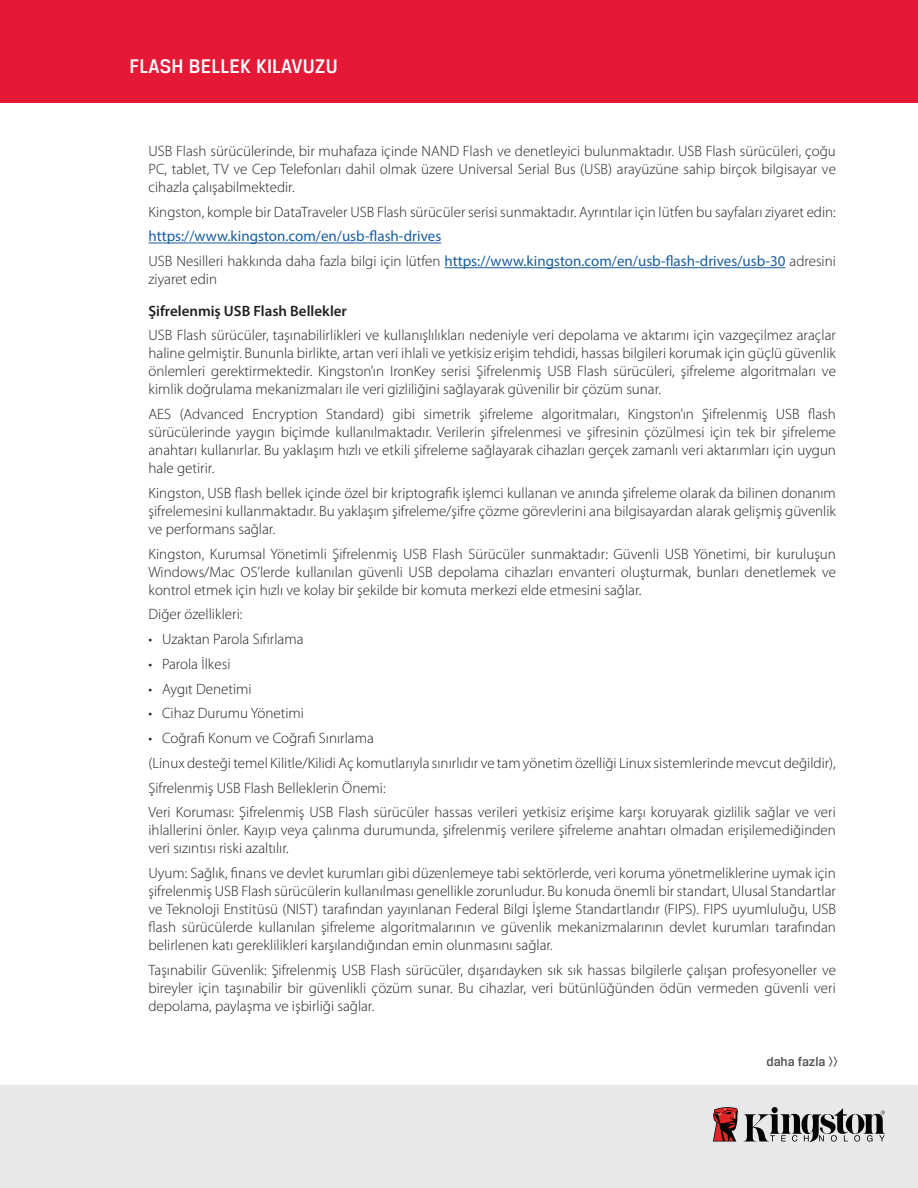
<style>
.page{position:relative;width:918px;height:1188px;background:#fff}
.page>*{position:absolute;margin:0;border:0;box-sizing:border-box;transform-origin:0 0}
.t1{font:500 21px "Breuer Text";letter-spacing:.01em;color:#fff}
.t2{font:300 15px/18px "Myriad Pro";color:#231f20;text-align:justify}
.t3{font:15px/24.8px "Myriad Pro";color:#175d9e}
.t4{font:600 15px "Myriad Pro";color:#231f20}
.t5{font:500 13.5px "Breuer Text";color:#525051}
.s1{font-weight:300;color:#231f20}
</style>
<div class="page">
<div style="left:0;top:0;width:918px;height:103px;background:#e51836"></div>
<div style="left:0;top:1085px;width:918px;height:103px;background:#e6e8ea"></div>
<svg style="left:744px;top:1107px;width:141px;height:35px"></svg>
<svg style="left:713px;top:1107px;width:25px;height:35px"></svg>
<hr style="left:148px;top:243px;width:293px;height:1px;background:#175d9e">
<hr style="left:445px;top:267px;width:340px;height:1px;background:#175d9e">
<h1 class="t1" style="left:130px;top:55px;width:210px">FLASH BELLEK KILAVUZU</h1>
<p class="t2" style="left:148px;top:142px;width:689px">USB Flash sürücülerinde, bir muhafaza içinde NAND Flash ve denetleyici bulunmaktadır. USB Flash sürücüleri, çoğu PC, tablet, TV ve Cep Telefonları dahil olmak üzere Universal Serial Bus (USB) arayüzüne sahip birçok bilgisayar ve cihazla çalışabilmektedir.</p>
<p class="t2" style="left:148px;top:203px;width:689px">Kingston, komple bir DataTraveler USB Flash sürücüler serisi sunmaktadır. Ayrıntılar için lütfen bu sayfaları ziyaret edin:</p>
<p class="t3" style="left:148px;top:224px;width:689px">https://www.kingston.com/en/usb-flash-drives<br><span class="s1">USB Nesilleri hakkında daha fazla bilgi için lütfen</span> https://www.kingston.com/en/usb-flash-drives/usb-30 <span class="s1">adresini</span></p>
<p class="t2" style="left:148px;top:270px;width:70px">ziyaret edin</p>
<p class="t4" style="left:148px;top:301px;width:200px">Şifrelenmiş USB Flash Bellekler</p>
<p class="t2" style="left:148px;top:326px;width:689px">USB Flash sürücüler, taşınabilirlikleri ve kullanışlılıkları nedeniyle veri depolama ve aktarımı için vazgeçilmez araçlar haline gelmiştir. Bununla birlikte, artan veri ihlali ve yetkisiz erişim tehdidi, hassas bilgileri korumak için güçlü güvenlik önlemleri gerektirmektedir. Kingston’ın IronKey serisi Şifrelenmiş USB Flash sürücüleri, şifreleme algoritmaları ve kimlik doğrulama mekanizmaları ile veri gizliliğini sağlayarak güvenilir bir çözüm sunar.</p>
<p class="t2" style="left:148px;top:405px;width:689px">AES (Advanced Encryption Standard) gibi simetrik şifreleme algoritmaları, Kingston’ın Şifrelenmiş USB flash sürücülerinde yaygın biçimde kullanılmaktadır. Verilerin şifrelenmesi ve şifresinin çözülmesi için tek bir şifreleme anahtarı kullanırlar. Bu yaklaşım hızlı ve etkili şifreleme sağlayarak cihazları gerçek zamanlı veri aktarımları için uygun hale getirir.</p>
<p class="t2" style="left:148px;top:484px;width:689px">Kingston, USB flash bellek içinde özel bir kriptografik işlemci kullanan ve anında şifreleme olarak da bilinen donanım şifrelemesini kullanmaktadır. Bu yaklaşım şifreleme/şifre çözme görevlerini ana bilgisayardan alarak gelişmiş güvenlik ve performans sağlar.</p>
<p class="t2" style="left:148px;top:545px;width:689px">Kingston, Kurumsal Yönetimli Şifrelenmiş USB Flash Sürücüler sunmaktadır: Güvenli USB Yönetimi, bir kuruluşun Windows/Mac OS’lerde kullanılan güvenli USB depolama cihazları envanteri oluşturmak, bunları denetlemek ve kontrol etmek için hızlı ve kolay bir şekilde bir komuta merkezi elde etmesini sağlar.</p>
<p class="t2" style="left:148px;top:605px;width:95px">Diğer özellikleri:</p>
<p class="t2" style="left:148px;top:630px;width:157px">• Uzaktan Parola Sıfırlama</p>
<p class="t2" style="left:148px;top:655px;width:83px">• Parola İlkesi</p>
<p class="t2" style="left:148px;top:680px;width:105px">• Aygıt Denetimi</p>
<p class="t2" style="left:148px;top:704px;width:157px">• Cihaz Durumu Yönetimi</p>
<p class="t2" style="left:148px;top:726px;width:689px;line-height:24.8px;text-align:left">• Coğrafi Konum ve Coğrafi Sınırlama<br>(Linux desteği temel Kilitle/Kilidi Aç komutlarıyla sınırlıdır ve tam yönetim özelliği Linux sistemlerinde mevcut değildir), Şifrelenmiş USB Flash Belleklerin Önemi:<br>Veri Koruması: Şifrelenmiş USB Flash sürücüler hassas verileri yetkisiz erişime karşı koruyarak gizlilik sağlar ve veri</p>
<p class="t2" style="left:148px;top:821px;width:689px">ihlallerini önler. Kayıp veya çalınma durumunda, şifrelenmiş verilere şifreleme anahtarı olmadan erişilemediğinden veri sızıntısı riski azaltılır.</p>
<p class="t2" style="left:148px;top:864px;width:689px">Uyum: Sağlık, finans ve devlet kurumları gibi düzenlemeye tabi sektörlerde, veri koruma yönetmeliklerine uymak için şifrelenmiş USB Flash sürücülerin kullanılması genellikle zorunludur. Bu konuda önemli bir standart, Ulusal Standartlar ve Teknoloji Enstitüsü (NIST) tarafından yayınlanan Federal Bilgi İşleme Standartlarıdır (FIPS). FIPS uyumluluğu, USB flash sürücülerde kullanılan şifreleme algoritmalarının ve güvenlik mekanizmalarının devlet kurumları tarafından belirlenen katı gereklilikleri karşılandığından emin olunmasını sağlar.</p>
<p class="t2" style="left:148px;top:961px;width:689px">Taşınabilir Güvenlik: Şifrelenmiş USB Flash sürücüler, dışarıdayken sık sık hassas bilgilerle çalışan profesyoneller ve bireyler için taşınabilir bir güvenlikli çözüm sunar. Bu cihazlar, veri bütünlüğünden ödün vermeden güvenli veri depolama, paylaşma ve işbirliği sağlar.</p>
<p class="t5" style="left:766px;top:1054px;width:73px">daha fazla &gt;&gt;</p>
</div>
